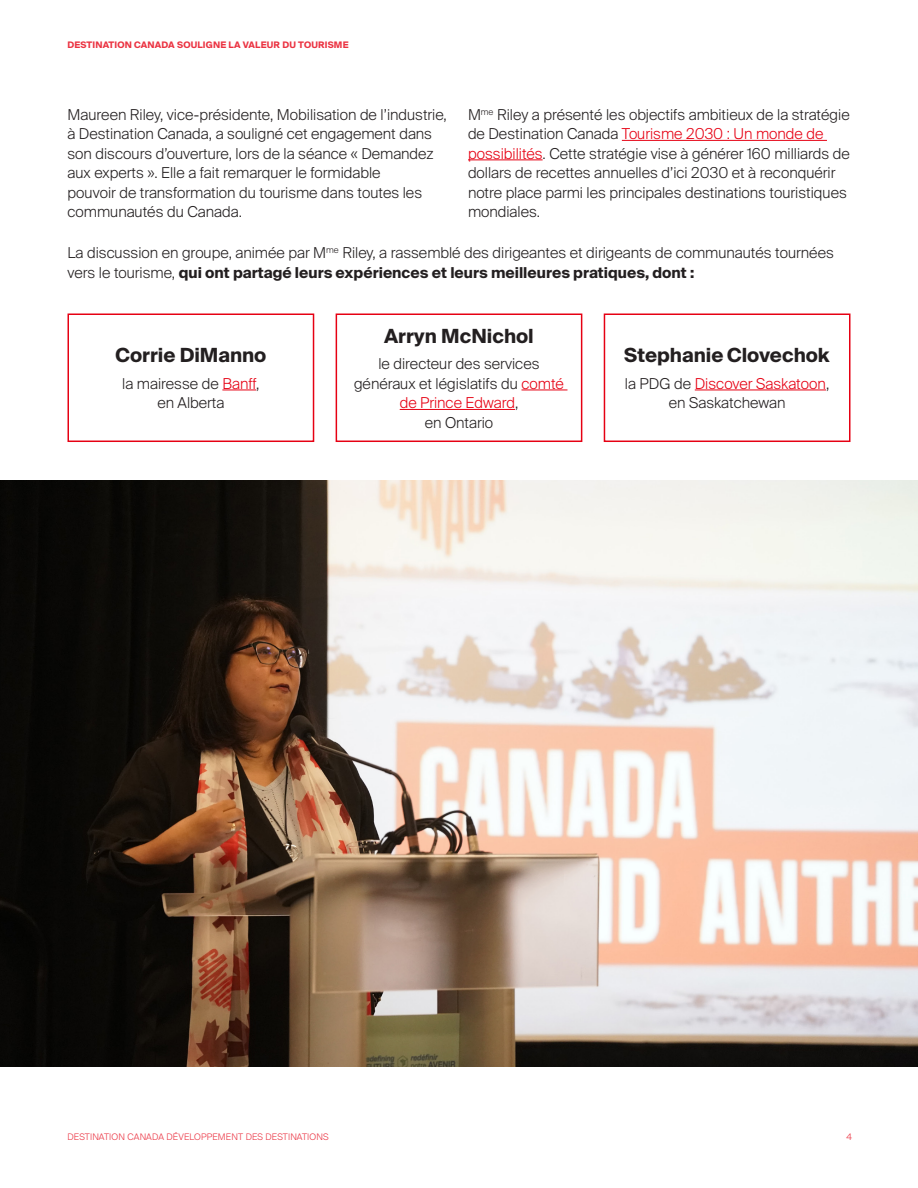
<style>
.page{position:relative;width:918px;height:1188px;background:#fff}
.page>*{position:absolute;margin:0;border:0;box-sizing:border-box;transform-origin:0 0}
.t1{font:700 19.5px "Suisse Intl";color:#231f20}
.t2{font:300 15px/19.5px "Suisse Intl";color:#231f20}
.t3{font:300 9px "Suisse Intl";letter-spacing:.02em;color:#eb3342}
.t4{font:700 9px "Suisse Intl";letter-spacing:.02em;color:#eb3342}
.s1{color:#e60013}
.s2{font-weight:700}
</style>
<div class="page">
<hr style="left:622px;top:140px;width:205px;height:1px;background:#e60013">
<hr style="left:468px;top:160px;width:75px;height:1px;background:#e60013">
<hr style="left:222px;top:390px;width:34px;height:1px;background:#e60013">
<img style="left:0;top:481px;width:918px;height:585px">
<div style="left:68px;top:314px;width:246px;height:128px;border:2px solid #e60013"></div>
<div style="left:336px;top:314px;width:246px;height:128px;border:2px solid #e60013"></div>
<div style="left:604px;top:314px;width:246px;height:128px;border:2px solid #e60013"></div>
<hr style="left:521px;top:390px;width:46px;height:1px;background:#e60013">
<hr style="left:400px;top:409px;width:115px;height:1px;background:#e60013">
<hr style="left:695px;top:390px;width:131px;height:1px;background:#e60013">
<p class="t4" style="left:68px;top:39px;width:283px">DESTINATION CANADA SOULIGNE LA VALEUR DU TOURISME</p>
<p class="t2" style="left:68px;top:105px;width:381px">Maureen Riley, vice-présidente, Mobilisation de l’industrie, à Destination Canada, a souligné cet engagement dans son discours d’ouverture, lors de la séance « Demandez aux experts ». Elle a fait remarquer le formidable<br>pouvoir de transformation du tourisme dans toutes les communautés du Canada.</p>
<p class="t2" style="left:468px;top:105px;width:383px">M<sup>me</sup> Riley a présenté les objectifs ambitieux de la stratégie de Destination Canada <span class="s1">Tourisme 2030 : Un monde de possibilités</span>. Cette stratégie vise à générer 160 milliards de dollars de recettes annuelles d’ici 2030 et à reconquérir notre place parmi les principales destinations touristiques mondiales.</p>
<p class="t2" style="left:68px;top:244px;width:768px">La discussion en groupe, animée par M<sup>me</sup> Riley, a rassemblé des dirigeantes et dirigeants de communautés tournées vers le tourisme, <span class="s2">qui ont partagé leurs expériences et leurs meilleures pratiques, dont :</span></p>
<p class="t1" style="left:115px;top:344px;width:153px">Corrie DiManno</p>
<p class="t2" style="left:122px;top:374px;width:139px">la mairesse de <span class="s1">Banff</span>,</p>
<p class="t2" style="left:157px;top:393px;width:69px">en Alberta</p>
<p class="t1" style="left:384px;top:325px;width:151px">Arryn McNichol</p>
<p class="t2" style="left:354px;top:354px;width:211px;text-align:center">le directeur des services généraux et législatifs du <span class="s1">comté de Prince Edward</span>,</p>
<p class="t2" style="left:425px;top:413px;width:70px">en Ontario</p>
<p class="t1" style="left:624px;top:344px;width:207px">Stephanie Clovechok</p>
<p class="t2" style="left:625px;top:374px;width:206px;text-align:center">la PDG de <span class="s1">Discover Saskatoon</span>, en Saskatchewan</p>
<p class="t3" style="left:68px;top:1132px;width:263px">DESTINATION CANADA DÉVELOPPEMENT DES DESTINATIONS</p>
<p class="t3" style="left:846px;top:1132px;width:7px">4</p>
</div>
